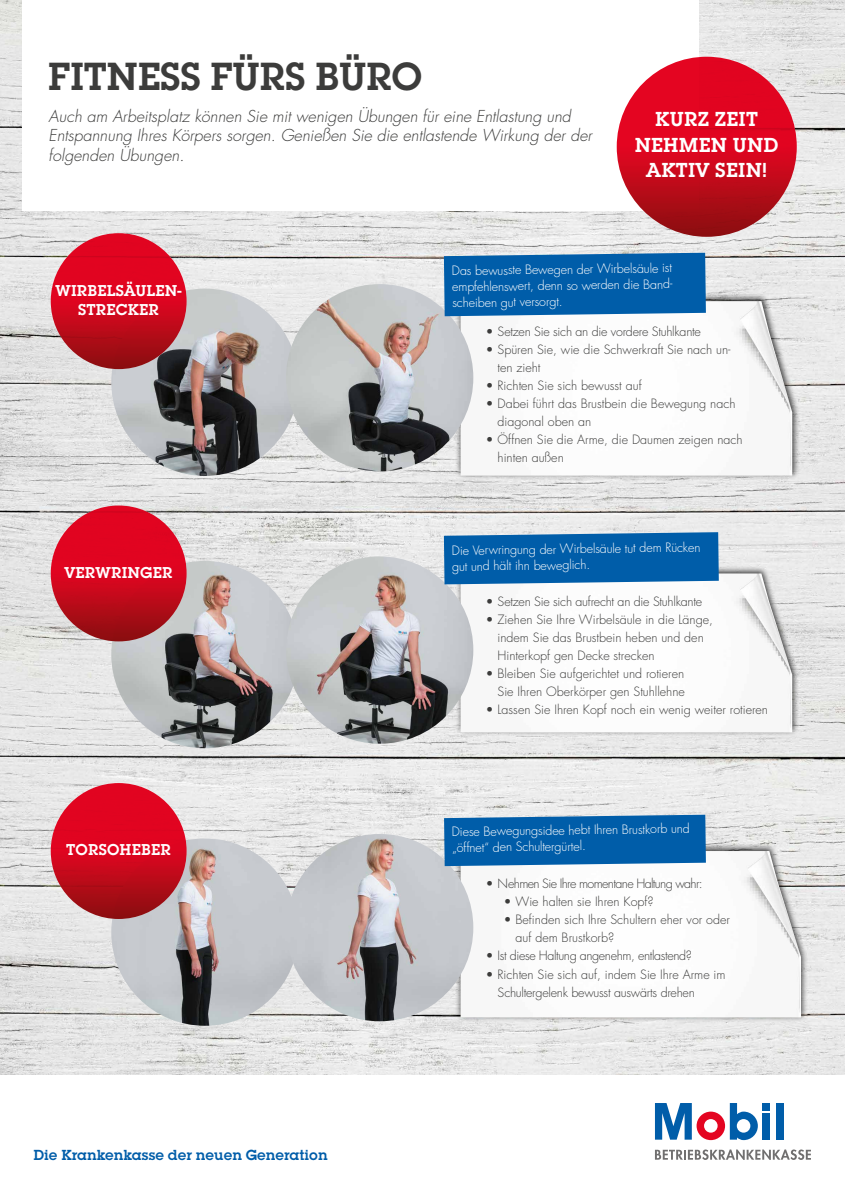
<style>
.page{position:relative;width:845px;height:1194px;background:#fff}
.page>*{position:absolute;margin:0;border:0;box-sizing:border-box;transform-origin:0 0}
.t1{font:600 40.9px "Lubalin Graph EF";letter-spacing:-.01em;color:#3c3c3b}
.t2{font:600 21.1px/25.4px "Lubalin Graph EF";letter-spacing:.01em;color:#fff;text-align:center}
.t3{font:600 16.4px/19.7px "Lubalin Graph EF";letter-spacing:.01em;color:#fff;text-align:center}
.t4{font:italic 300 16px/19.4px "Futura Std";color:#3c3c3b}
.t5{font:600 15.2px "Lubalin Graph EF";color:#005da9}
.t6{font:300 12.5px/18px "Futura Std";color:#3c3c3b}
.t7{font:300 12.5px/15.9px "Futura Std";color:#fff}
.t8{font:300 12.5px/18px "Futura Std";letter-spacing:-.02em;color:#3c3c3b}
.t9{font:300 12.5px "Futura Std";letter-spacing:-.03em;color:#3c3c3b}
.t10{font:300 12.5px "Futura Std";letter-spacing:-.05em;color:#3c3c3b}
</style>
<div class="page">
<img style="left:0;top:0;width:845px;height:627px">
<div style="left:22px;top:0;width:677px;height:210px;background:#fff"></div>
<img style="left:0;top:627px;width:845px;height:447px">
<div style="left:455px;top:293px;width:344px;height:187px;background:#000;opacity:.75"></div>
<img style="left:460px;top:301px;width:332px;height:174px">
<div style="left:455px;top:565px;width:344px;height:171px;background:#000;opacity:.75"></div>
<img style="left:460px;top:573px;width:332px;height:159px">
<div style="left:455px;top:842px;width:353px;height:179px;background:#000;opacity:.75"></div>
<img style="left:460px;top:851px;width:341px;height:166px">
<svg style="left:776px;top:1103px;width:8px;height:37px"></svg>
<svg style="left:762px;top:1109px;width:8px;height:31px"></svg>
<svg style="left:655px;top:1103px;width:103px;height:38px"></svg>
<div style="left:776px;top:1102px;width:7px;height:37px;background:#005da9"></div>
<div style="left:762px;top:1102px;width:8px;height:7px;background:#005da9"></div>
<div style="left:762px;top:1112px;width:8px;height:27px;background:#005da9"></div>
<svg style="left:655px;top:1149px;width:156px;height:10px"></svg>
<img style="left:111px;top:288px;width:187px;height:188px;border-radius:94px">
<img style="left:111px;top:561px;width:187px;height:187px;border-radius:94px">
<img style="left:111px;top:838px;width:187px;height:187px;border-radius:94px">
<img style="left:286px;top:284px;width:187px;height:187px;border-radius:94px">
<img style="left:286px;top:556px;width:187px;height:187px;border-radius:94px">
<img style="left:286px;top:834px;width:187px;height:187px;border-radius:94px">
<svg style="left:51px;top:233px;width:136px;height:136px;background:#cd081d"></svg>
<svg style="left:51px;top:505px;width:136px;height:136px;background:#cd081e"></svg>
<svg style="left:51px;top:783px;width:136px;height:136px;background:#cd081d"></svg>
<div style="left:444px;top:253px;width:262px;height:63px;background:#005da9"></div>
<svg style="left:444px;top:532px;width:275px;height:52px;background:#1067ad"></svg>
<svg style="left:444px;top:814px;width:262px;height:52px;background:#1368ae"></svg>
<svg style="left:617px;top:57px;width:180px;height:180px;background:#cf071d"></svg>
<h1 class="t1" style="left:48px;top:51px;width:376px">FITNESS FÜRS BÜRO</h1>
<p class="t4" style="left:49px;top:107px;width:545px">Auch am Arbeitsplatz können Sie mit wenigen Übungen für eine Entlastung und<br>Entspannung Ihres Körpers sorgen. Genießen Sie die entlastende Wirkung der der folgenden Übungen.</p>
<h2 class="t2" style="left:634px;top:106px;width:145px">KURZ ZEIT<br>NEHMEN UND<br>AKTIV SEIN!</h2>
<h3 class="t3" style="left:56px;top:280px;width:128px">WIRBELSÄULEN-<br>STRECKER</h3>
<h3 class="t3" style="left:65px;top:562px;width:109px">VERWRINGER</h3>
<h3 class="t3" style="left:66px;top:839px;width:106px">TORSOHEBER</h3>
<p class="t5" style="left:33px;top:1145px;width:296px">Die Krankenkasse der neuen Generation</p>
<p class="t7" style="left:451px;top:263px;width:226px;rotate:-1deg">Das bewusste Bewegen der Wirbelsäule ist empfehlenswert, denn so werden die Band&shy;scheiben gut versorgt.</p>
<p class="t8" style="left:486px;top:323px;width:216px">• Setzen Sie sich an die vordere Stuhlkante</p>
<p class="t6" style="left:497px;top:341px;width:235px;text-indent:-12px">• Spüren Sie, wie die Schwerkraft Sie nach un&shy;ten zieht</p>
<p class="t6" style="left:486px;top:377px;width:157px">• Richten Sie sich bewusst auf</p>
<p class="t6" style="left:497px;top:395px;width:239px;text-indent:-12px">• Dabei führt das Brustbein die Bewegung nach diagonal oben an</p>
<p class="t6" style="left:497px;top:431px;width:246px;text-indent:-12px">• Öffnen Sie die Arme, die Daumen zeigen nach hinten außen</p>
<p class="t7" style="left:452px;top:543px;width:250px;line-height:15.8px;rotate:-1deg">Die Verwringung der Wirbelsäule tut dem Rücken gut und hält ihn beweglich.</p>
<p class="t8" style="left:486px;top:593px;width:218px">• Setzen Sie sich aufrecht an die Stuhlkante</p>
<p class="t6" style="left:497px;top:611px;width:217px;text-indent:-12px">• Ziehen Sie Ihre Wirbelsäule in die Länge, indem Sie das Brustbein heben und den<br>Hinterkopf gen Decke strecken</p>
<p class="t6" style="left:486px;top:665px;width:200px;text-align:right">• Bleiben Sie aufgerichtet und rotieren<br>Sie Ihren Oberkörper gen Stuhllehne</p>
<p class="t6" style="left:486px;top:701px;width:284px">• Lassen Sie Ihren Kopf noch ein wenig weiter rotieren</p>
<p class="t7" style="left:451px;top:824px;width:239px;rotate:-1deg">Diese Bewegungsidee hebt Ihren Brustkorb und „öffnet“ den Schultergürtel.</p>
<p class="t10" style="left:486px;top:876px;width:218px">• Nehmen Sie Ihre momentane Haltung wahr:</p>
<p class="t6" style="left:504px;top:893px;width:151px">• Wie halten sie Ihren Kopf?</p>
<p class="t6" style="left:515px;top:911px;width:216px;text-indent:-12px">• Befinden sich Ihre Schultern eher vor oder auf dem Brustkorb?</p>
<p class="t9" style="left:486px;top:948px;width:208px">• Ist diese Haltung angenehm, entlastend?</p>
<p class="t8" style="left:497px;top:965px;width:230px;text-indent:-12px">• Richten Sie sich auf, indem Sie Ihre Arme im<br>Schultergelenk bewusst auswärts drehen</p>
</div>
